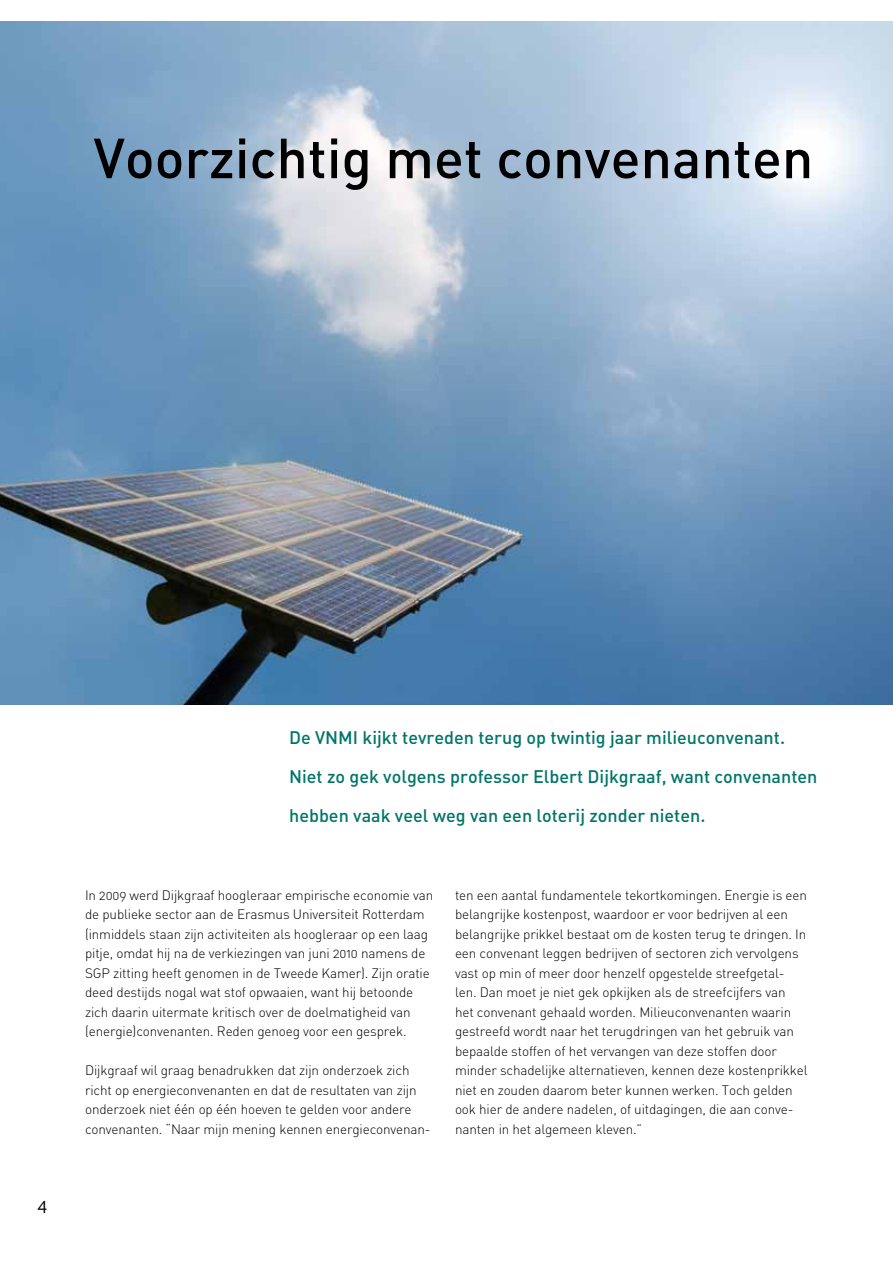
<style>
.page{position:relative;width:893px;height:1263px;background:#fff}
.page>*{position:absolute;margin:0;border:0;box-sizing:border-box;transform-origin:0 0}
.t1{font:500 55.5px "DIN";color:#000}
.t2{font:18px/39px "DIN Medium Alternate";color:#007669}
.t3{font:300 18px "Folio";color:#000}
.t4{font:13.5px/19.5px "DIN Light Alternate";letter-spacing:-.01em;color:#000}
</style>
<div class="page">
<img style="left:0;top:21px;width:893px;height:684px">
<h1 class="t1" style="left:94px;top:123px;width:721px">Voorzichtig met convenanten</h1>
<h2 class="t3" style="left:38px;top:1195px;width:12px">4</h2>
<h2 class="t2" style="left:289px;top:717px;width:530px">De VNMI kijkt tevreden terug op twintig jaar milieuconvenant.<br>Niet zo gek volgens professor Elbert Dijkgraaf, want convenanten hebben vaak veel weg van een loterij zonder nieten.</h2>
<p class="t4" style="left:85px;top:885px;width:350px">In 2009 werd Dijkgraaf hoogleraar empirische economie van de publieke sector aan de Erasmus Universiteit Rotterdam (inmiddels staan zijn activiteiten als hoogleraar op een laag pitje, omdat hij na de verkiezingen van juni 2010 namens de SGP zitting heeft genomen in de Tweede Kamer). Zijn oratie deed destijds nogal wat stof opwaaien, want hij betoonde zich daarin uitermate kritisch over de doelmatigheid van (energie)convenanten. Reden genoeg voor een gesprek.</p>
<p class="t4" style="left:85px;top:1060px;width:347px">Dijkgraaf wil graag benadrukken dat zijn onderzoek zich richt op energieconvenanten en dat de resultaten van zijn onderzoek niet één op één hoeven te gelden voor andere convenanten. “Naar mijn mening kennen energieconvenan-</p>
<p class="t4" style="left:455px;top:885px;width:354px">ten een aantal fundamentele tekortkomingen. Energie is een belangrijke kostenpost, waardoor er voor bedrijven al een belangrijke prikkel bestaat om de kosten terug te dringen. In een convenant leggen bedrijven of sectoren zich vervolgens vast op min of meer door henzelf opgestelde streefgetal&shy;len. Dan moet je niet gek opkijken als de streefcijfers van het convenant gehaald worden. Milieuconvenanten waarin gestreefd wordt naar het terugdringen van het gebruik van bepaalde stoffen of het vervangen van deze stoffen door minder schadelijke alternatieven, kennen deze kostenprikkel niet en zouden daarom beter kunnen werken. Toch gelden ook hier de andere nadelen, of uitdagingen, die aan conve&shy;nanten in het algemeen kleven.”</p>
</div>
